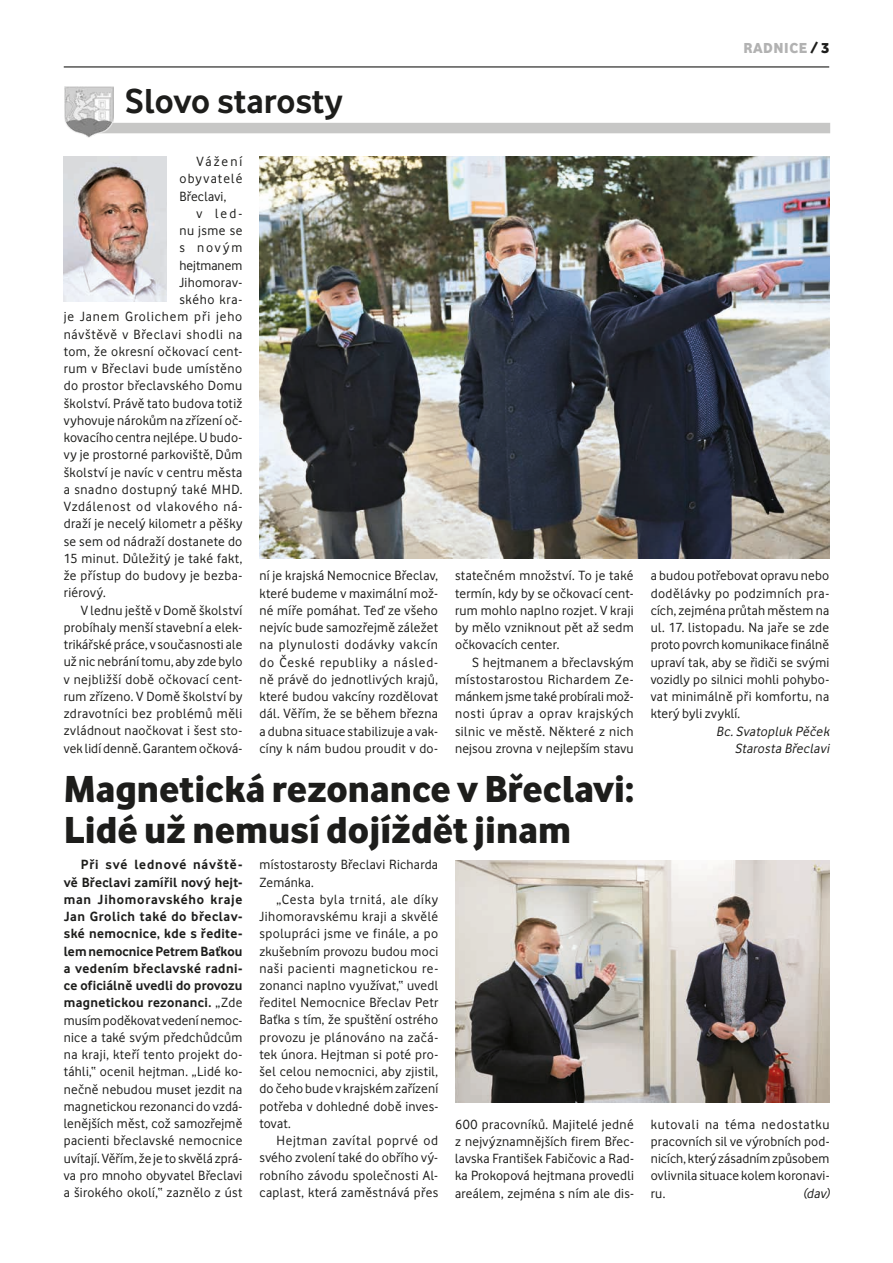
<style>
.page{position:relative;width:893px;height:1263px;background:#fff}
.page>*{position:absolute;margin:0;border:0;box-sizing:border-box;transform-origin:0 0}
.t1{font:39px/40.5px "Vodafone Ex B";color:#1d1d1b}
.t2{font:700 36px "Vodafone Rg";color:#1d1d1b}
.t3{font:15px "Vodafone Ex B";letter-spacing:.04em;color:#b2b2b2}
.t4{font:13.8px/17.2px "Vodafone Rg";letter-spacing:.02em;color:#1d1d1b;text-align:justify}
.t5{font:13.8px "Vodafone Rg";letter-spacing:.055em;color:#1d1d1b}
.t6{font:italic 13.8px/17.2px "Vodafone Rg";color:#1d1d1b;text-align:right}
.t7{font:13.8px "Vodafone Rg";letter-spacing:.04em;color:#1d1d1b}
.t8{font:13.8px "Vodafone Rg";letter-spacing:.065em;color:#1d1d1b}
.t9{font:13.8px "Vodafone Rg";letter-spacing:.045em;color:#1d1d1b}
.t10{font:13.8px "Vodafone Rg";color:#1d1d1b}
.t11{font:13.8px "Vodafone Rg";letter-spacing:.05em;color:#1d1d1b}
.s1{color:#1d1d1b}
.s2{font-weight:700}
</style>
<div class="page">
<hr style="left:64px;top:66px;width:765px;height:2px;background:#1d1d1b">
<img style="left:64px;top:157px;width:103px;height:144px">
<div style="left:89px;top:123px;width:741px;height:10px;background:#c7c7c6"></div>
<img style="left:64px;top:87px;width:49px;height:50px">
<img style="left:259px;top:157px;width:570px;height:401px">
<img style="left:455px;top:860px;width:374px;height:242px">
<h2 class="t2" style="left:125px;top:80px;width:219px">Slovo starosty</h2>
<p class="t4" style="left:179px;top:153px;width:64px;text-indent:17px">Vážení obyvatelé Břeclavi,</p>
<p class="t4" style="left:196px;top:204px;width:47px">v led-</p>
<p class="t4" style="left:179px;top:222px;width:64px">nu jsme se</p>
<p class="t4" style="left:179px;top:239px;width:64px">s novým</p>
<p class="t10" style="left:179px;top:257px;width:64px">hejtmanem</p>
<p class="t4" style="left:179px;top:273px;width:64px">Jihomorav-</p>
<p class="t11" style="left:179px;top:292px;width:64px">ského kra-</p>
<p class="t8" style="left:64px;top:309px;width:180px">je Janem Grolichem při jeho</p>
<p class="t5" style="left:64px;top:326px;width:180px">návštěvě v Břeclavi shodli na</p>
<p class="t4" style="left:64px;top:342px;width:180px">tom, že okresní očkovací cent-</p>
<p class="t7" style="left:64px;top:361px;width:180px">rum v Břeclavi bude umístěno</p>
<p class="t4" style="left:64px;top:377px;width:180px">do prostor břeclavského Domu</p>
<p class="t4" style="left:64px;top:394px;width:180px">školství. Právě tato budova totiž</p>
<p class="t4" style="left:64px;top:411px;width:180px">vyhovuje nárokům na zřízení oč-</p>
<p class="t4" style="left:64px;top:429px;width:180px">kovacího centra nejlépe. Ubudo-</p>
<p class="t4" style="left:64px;top:446px;width:180px">vy je prostorné parkoviště, Dům</p>
<p class="t4" style="left:64px;top:463px;width:180px">školství je navíc v centru města</p>
<p class="t9" style="left:64px;top:481px;width:180px">a snadno dostupný také MHD.</p>
<p class="t5" style="left:64px;top:499px;width:180px">Vzdálenost od vlakového ná-</p>
<p class="t4" style="left:64px;top:515px;width:180px">draží je necelý kilometr a pěšky</p>
<p class="t4" style="left:64px;top:532px;width:180px">se sem od nádraží dostanete do</p>
<p class="t4" style="left:64px;top:549px;width:180px">15 minut. Důležitý je také fakt,</p>
<p class="t4" style="left:64px;top:567px;width:180px">že přístup do budovy je bezba-</p>
<p class="t4" style="left:64px;top:584px;width:43px">riérový.</p>
<p class="t4" style="left:81px;top:601px;width:163px">V lednu ještě v Domě školství</p>
<p class="t4" style="left:64px;top:618px;width:180px">probíhaly menší stavební a elek-</p>
<p class="t4" style="left:64px;top:636px;width:180px">trikářské práce, v současnosti ale</p>
<p class="t4" style="left:64px;top:653px;width:180px">už nic nebrání tomu, aby zde bylo</p>
<p class="t4" style="left:64px;top:670px;width:180px">v nejbližší době očkovací cent-</p>
<p class="t4" style="left:64px;top:687px;width:180px">rum zřízeno. V Domě školství by</p>
<p class="t4" style="left:64px;top:705px;width:180px">zdravotníci bez problémů měli</p>
<p class="t4" style="left:64px;top:722px;width:180px">zvládnout naočkovat i šest sto-</p>
<p class="t4" style="left:64px;top:739px;width:180px">vek lidí denně. Garantem očková-</p>
<p class="t4" style="left:259px;top:567px;width:180px">ní je krajská Nemocnice Břeclav, které budeme v maximální mož&shy;né míře pomáhat. Teď ze všeho nejvíc bude samozřejmě záležet na plynulosti dodávky vakcín do České republiky a násled&shy;ně právě do jednotlivých krajů, které budou vakcíny rozdělovat dál. Věřím, že se během března a dubna situace stabilizuje a vak&shy;cíny k nám budou proudit v do-</p>
<p class="t4" style="left:455px;top:567px;width:180px">statečném množství. To je také termín, kdy by se očkovací cent&shy;rum mohlo naplno rozjet. V kraji by mělo vzniknout pět až sedm očkovacích center.</p>
<p class="t4" style="left:455px;top:653px;width:180px;text-indent:17px">S hejtmanem a břeclavským místostarostou Richardem Ze&shy;mánkem jsme také probírali mož&shy;nosti úprav a oprav krajských silnic ve městě. Některé z nich nejsou zrovna v nejlepším stavu</p>
<h1 class="t1" style="left:64px;top:767px;width:572px">Magnetická rezonance v Břeclavi:<br>Lidé už nemusí dojíždět jinam</h1>
<p class="t3" style="left:743px;top:39px;width:87px">RADNICE <span class="s1">/ 3</span></p>
<p class="t4" style="left:651px;top:567px;width:180px">a budou potřebovat opravu nebo dodělávky po podzimních pra&shy;cích, zejména průtah městem na ul. 17. listopadu. Na jaře se zde proto povrch komunikace finálně upraví tak, aby se řidiči se svými vozidly po silnici mohli pohybo&shy;vat minimálně při komfortu, na který byli zvyklí.</p>
<p class="t6" style="left:716px;top:722px;width:117px">Bc.Svatopluk Pěček<br>Starosta Břeclavi</p>
<p class="t4" style="left:64px;top:856px;width:180px;text-indent:17px"><span class="s2">Při své lednové návště&shy;vě Břeclavi zamířil nový hejt&shy;man Jihomoravského kraje Jan Grolich také do břeclav&shy;ské nemocnice, kde s ředite&shy;lem nemocnice Petrem Baťkou a vedením břeclavské radni&shy;ce oficiálně uvedli do provozu magnetickou rezonanci.</span> „Zde musím poděkovat vedení nemoc&shy;nice a také svým předchůdcům na kraji, kteří tento projekt do&shy;táhli,“ ocenil hejtman. „Lidé ko&shy;nečně nebudou muset jezdit na magnetickou rezonanci do vzdá&shy;lenějších měst, což samozřejmě pacienti břeclavské nemocnice uvítají. Věřím, že je to skvělá zprá&shy;va pro mnoho obyvatel Břeclavi a širokého okolí,“ zaznělo z úst</p>
<p class="t4" style="left:259px;top:856px;width:180px">místostarosty Břeclavi Richarda<br>Zemánka.</p>
<p class="t4" style="left:259px;top:890px;width:180px;text-indent:17px">„Cesta byla trnitá, ale díky Jihomoravskému kraji a skvělé spolupráci jsme ve finále, a po zkušebním provozu budou moci naši pacienti magnetickou re&shy;zonanci naplno využívat,“ uvedl ředitel Nemocnice Břeclav Petr Baťka s tím, že spuštění ostrého provozu je plánováno na začá&shy;tek února. Hejtman si poté pro&shy;šel celou nemocnici, aby zjistil, do čeho bude v krajském zařízení potřeba v dohledné době inves&shy;tovat.</p>
<p class="t4" style="left:259px;top:1132px;width:180px;text-indent:17px">Hejtman zavítal poprvé od svého zvolení také do obřího vý&shy;robního závodu společnosti Al&shy;caplast, která zaměstnává přes</p>
<p class="t4" style="left:455px;top:1115px;width:180px">600 pracovníků. Majitelé jedné z nejvýznamnějších firem Břec&shy;lavska František Fabičovic a Rad&shy;ka Prokopová hejtmana provedli areálem, zejména s ním ale dis-</p>
<p class="t4" style="left:651px;top:1115px;width:180px">kutovali na téma nedostatku pracovních sil ve výrobních pod&shy;nicích, který zásadním způsobem ovlivnila situace kolem koronavi&shy;ru.</p>
<p class="t6" style="left:803px;top:1184px;width:31px">(dav)</p>
</div>
